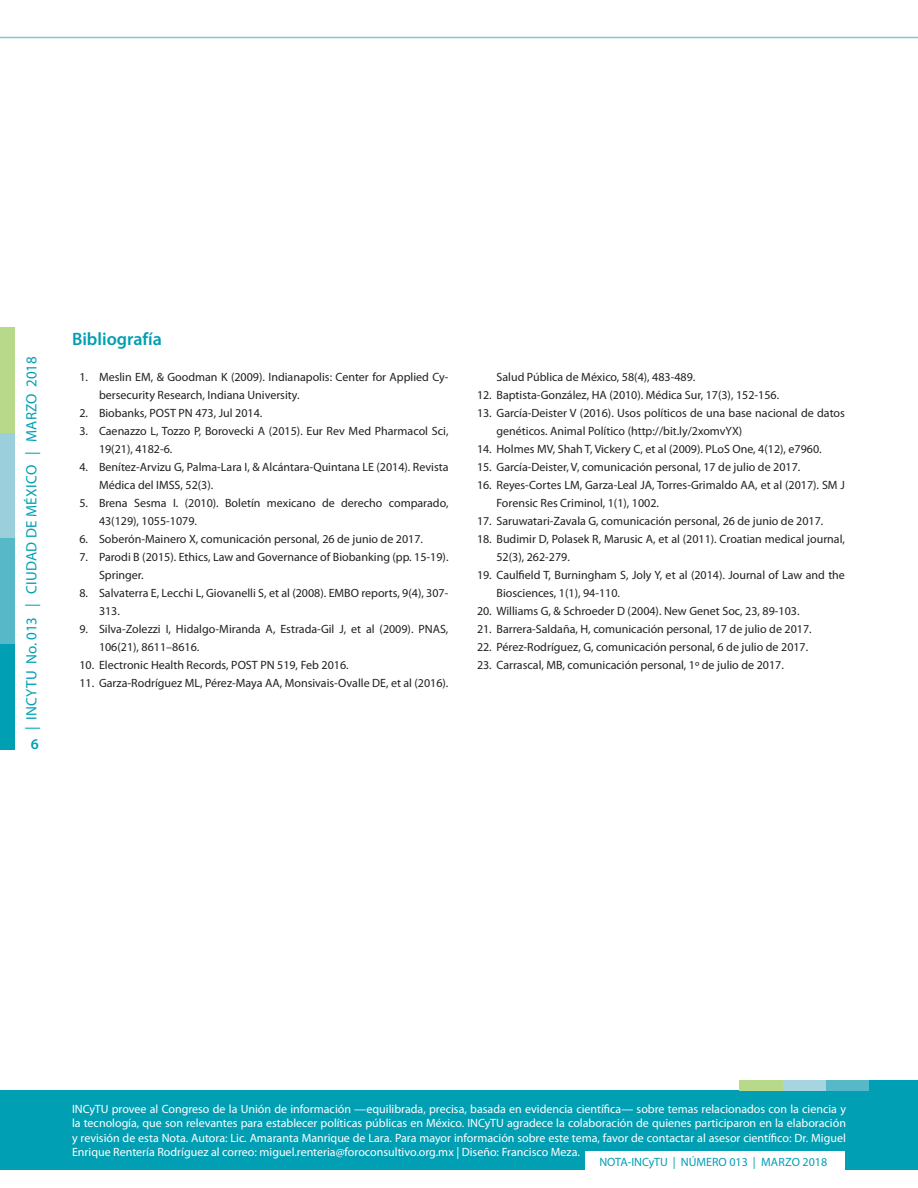
<style>
.page{position:relative;width:918px;height:1188px;background:#fff}
.page>*{position:absolute;margin:0;border:0;box-sizing:border-box;transform-origin:0 0}
.Títulos{font:600 18px "Myriad Pro";color:#009fb4}
.t1{font:15px "Myriad Pro";letter-spacing:.02em;color:#009fb4}
.t2{font:600 15px "Myriad Pro";color:#009fb4}
.t3{font:12px/18px "Myriad Pro";color:#231f20}
.t4{font:12px/14.4px "Myriad Pro";color:#fff;text-align:justify}
.t5{font:12px "Myriad Pro";color:#009fb4}
</style>
<div class="page">
<div style="left:0;top:433px;width:14px;height:106px;background:#9acfdb"></div>
<div style="left:0;top:327px;width:14px;height:106px;background:#b8d989"></div>
<div style="left:0;top:538px;width:14px;height:106px;background:#57b8c8"></div>
<div style="left:0;top:644px;width:14px;height:106px;background:#009fb4"></div>
<hr style="left:0;top:37px;width:918px;height:1px;background:#81c6d3">
<div style="left:0;top:1090px;width:918px;height:80px;background:#009fb4"></div>
<div style="left:783px;top:1080px;width:43px;height:10px;background:#a6d4df"></div>
<div style="left:740px;top:1080px;width:43px;height:10px;background:#b8d989"></div>
<div style="left:826px;top:1080px;width:44px;height:10px;background:#57b8c8"></div>
<div style="left:869px;top:1080px;width:49px;height:10px;background:#009fb4"></div>
<div style="left:586px;top:1152px;width:259px;height:36px;background:#fff"></div>
<p class="t1" style="left:22px;top:730px;width:376px;rotate:-90deg">| INCYTU No. 013 | CIUDAD DE MÉXICO | MARZO 2018</p>
<p class="t2" style="left:31px;top:735px;width:10px">6</p>
<p class="Títulos" style="left:72px;top:328px;width:92px">Bibliografía</p>
<p class="t3" style="left:99px;top:368px;width:351px;text-indent:-20px">1. Meslin EM, &amp; Goodman K (2009). Indianapolis: Center for Applied Cy&shy;bersecurity Research, Indiana University.</p>
<p class="t3" style="left:80px;top:404px;width:184px">2. Biobanks, POST PN 473, Jul 2014.</p>
<p class="t3" style="left:99px;top:422px;width:351px;text-indent:-20px">3. Caenazzo L, Tozzo P, Borovecki A (2015). Eur Rev Med Pharmacol Sci,<br>19(21), 4182-6.</p>
<p class="t3" style="left:99px;top:458px;width:351px;text-indent:-20px">4. Benítez-Arvizu G, Palma-Lara I, &amp; Alcántara-Quintana LE (2014). Revista<br>Médica del IMSS, 52(3).</p>
<p class="t3" style="left:99px;top:494px;width:351px;text-indent:-20px">5. Brena Sesma I. (2010). Boletín mexicano de derecho comparado,<br>43(129), 1055-1079.</p>
<p class="t3" style="left:80px;top:530px;width:345px">6. Soberón-Mainero X, comunicación personal, 26 de junio de 2017.</p>
<p class="t3" style="left:99px;top:548px;width:351px;text-indent:-20px">7. Parodi B (2015). Ethics, Law and Governance of Biobanking (pp. 15-19).<br>Springer.</p>
<p class="t3" style="left:99px;top:584px;width:351px;text-indent:-20px">8. Salvaterra E, Lecchi L, Giovanelli S, et al (2008). EMBO reports, 9(4), 307-<br>313.</p>
<p class="t3" style="left:99px;top:620px;width:351px;text-indent:-20px">9. Silva-Zolezzi I, Hidalgo-Miranda A, Estrada-Gil J, et al (2009). PNAS,<br>106(21), 8611–8616.</p>
<p class="t3" style="left:80px;top:656px;width:271px">10. Electronic Health Records, POST PN 519, Feb 2016.</p>
<p class="t3" style="left:80px;top:674px;width:370px">11. Garza-Rodríguez ML, Pérez-Maya AA, Monsivais-Ovalle DE, et al (2016).</p>
<p class="t3" style="left:496px;top:368px;width:200px">Salud Pública de México, 58(4), 483-489.</p>
<p class="t3" style="left:477px;top:386px;width:304px">12. Baptista-González, HA (2010). Médica Sur, 17(3), 152-156.</p>
<p class="t3" style="left:496px;top:404px;width:350px;text-indent:-20px">13. García-Deister V (2016). Usos políticos de una base nacional de datos genéticos. Animal Político (http://bit.ly/2xomvYX)</p>
<p class="t3" style="left:477px;top:440px;width:346px">14. Holmes MV, Shah T, Vickery C, et al (2009). PLoS One, 4(12), e7960.</p>
<p class="t3" style="left:477px;top:458px;width:325px">15. García-Deister, V, comunicación personal, 17 de julio de 2017.</p>
<p class="t3" style="left:496px;top:476px;width:350px;text-indent:-20px">16. Reyes-Cortes LM, Garza-Leal JA, Torres-Grimaldo AA, et al (2017). SM J<br>Forensic Res Criminol, 1(1), 1002.</p>
<p class="t3" style="left:477px;top:512px;width:348px">17. Saruwatari-Zavala G, comunicación personal, 26 de junio de 2017.</p>
<p class="t3" style="left:496px;top:530px;width:350px;text-indent:-20px">18. Budimir D, Polasek R, Marusic A, et al (2011). Croatian medical journal,<br>52(3), 262-279.</p>
<p class="t3" style="left:496px;top:566px;width:350px;text-indent:-20px">19. Caulfield T, Burningham S, Joly Y, et al (2014). Journal of Law and the<br>Biosciences, 1(1), 94-110.</p>
<p class="t3" style="left:477px;top:602px;width:324px">20. Williams G, &amp; Schroeder D (2004). New Genet Soc, 23, 89-103.</p>
<p class="t3" style="left:477px;top:620px;width:336px">21. Barrera-Saldaña, H, comunicación personal, 17 de julio de 2017.</p>
<p class="t3" style="left:477px;top:638px;width:333px">22. Pérez-Rodríguez, G, comunicación personal, 6 de julio de 2017.</p>
<p class="t3" style="left:477px;top:656px;width:308px">23. Carrascal, MB, comunicación personal, 1º de julio de 2017.</p>
<p class="t4" style="left:72px;top:1102px;width:776px">INCyTU provee al Congreso de la Unión de información —equilibrada, precisa, basada en evidencia científica— sobre temas relacionados con la ciencia y la tecnología, que son relevantes para establecer políticas públicas en México. INCyTU agradece la colaboración de quienes participaron en la elaboración y revisión de esta Nota. Autora: Lic. Amaranta Manrique de Lara. Para mayor información sobre este tema, favor de contactar al asesor científico: Dr. Miguel Enrique Rentería Rodríguez al correo: miguel.renteria@foroconsultivo.org.mx | Diseño: Francisco Meza.</p>
<p class="t5" style="left:599px;top:1155px;width:229px">NOTA-INCyTU | NÚMERO 013 | MARZO 2018</p>
</div>
